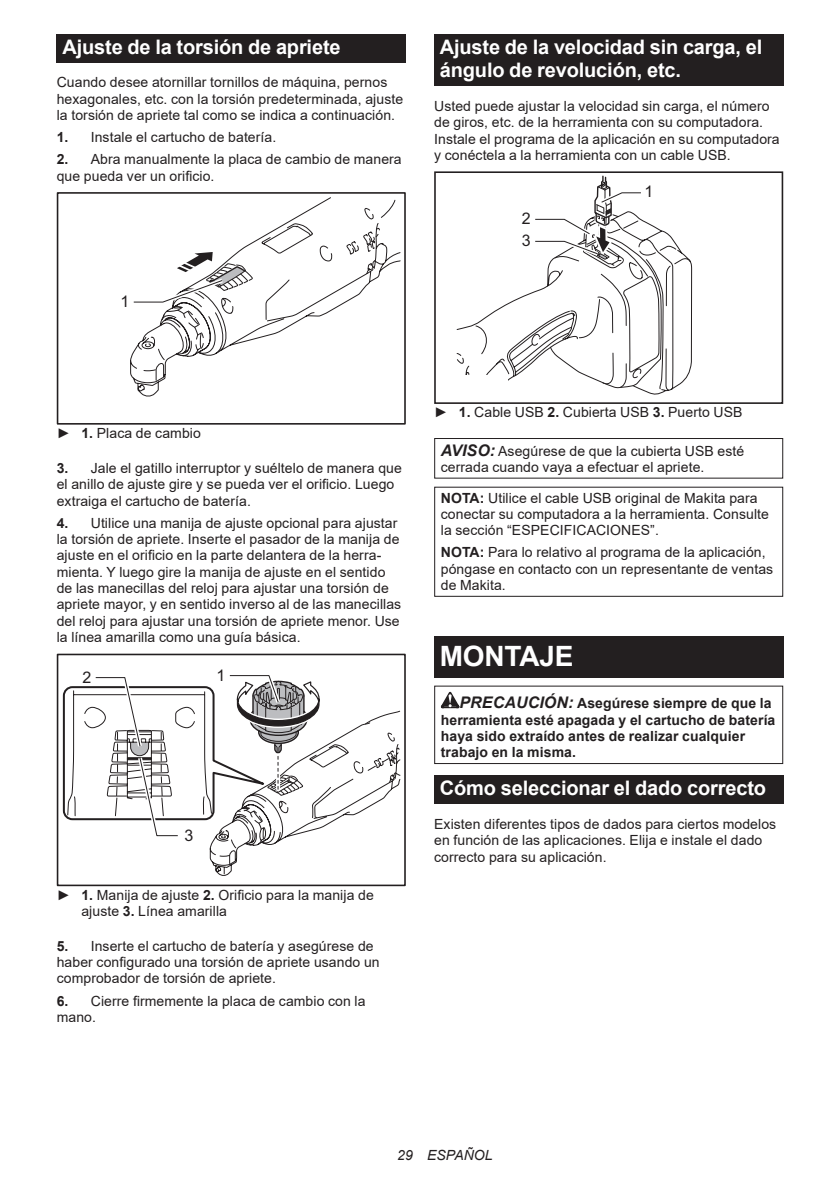
<style>
.page{position:relative;width:840px;height:1191px;background:#fff}
.page>*{position:absolute;margin:0;border:0;box-sizing:border-box;transform-origin:0 0}
.t1{font:700 28px "Arial";letter-spacing:-.01em;color:#fff}
.t2{font:700 20px/23.4px "Arial";letter-spacing:-.01em;color:#fff}
.t3{font:16px/22px "Arial";color:#231f20}
.t4{font:14px/16.4px "Arial";letter-spacing:.005em;color:#231f20}
.t5{font:700 14px/16.4px "Arial";letter-spacing:.005em;color:#231f20}
.t6{font:italic 14px "Arial";letter-spacing:.005em;color:#231f20}
.s1{font-weight:700}
.s2{font-weight:700;font-style:italic;font-size:16px}
.s3{font-style:italic;font-size:16px}
</style>
<div class="page">
<div style="left:57px;top:34px;width:348px;height:29px;background:#231f20"></div>
<svg style="left:130px;top:197px;width:271px;height:200px"></svg>
<div style="left:57px;top:192px;width:348px;height:232px;border:2px solid #231f20"></div>
<svg style="left:130px;top:199px;width:265px;height:149px"></svg>
<div style="left:57px;top:653px;width:348px;height:233px;border:2px solid #231f20"></div>
<svg style="left:62px;top:675px;width:338px;height:201px"></svg>
<div style="left:434px;top:34px;width:348px;height:52px;background:#231f20"></div>
<div style="left:434px;top:171px;width:348px;height:233px;border:2px solid #231f20"></div>
<svg style="left:456px;top:175px;width:235px;height:229px"></svg>
<div style="left:434px;top:438px;width:348px;height:40px;border:1px solid #231f20"></div>
<div style="left:434px;top:487px;width:348px;height:110px;border:1px solid #231f20"></div>
<div style="left:434px;top:636px;width:348px;height:41px;background:#231f20"></div>
<svg style="left:440px;top:692px;width:19px;height:16px"></svg>
<div style="left:434px;top:685px;width:348px;height:79px;border:1px solid #231f20"></div>
<div style="left:434px;top:775px;width:348px;height:29px;background:#231f20"></div>
<h2 class="t2" style="left:62px;top:36px;width:279px">Ajuste de la torsión de apriete</h2>
<p class="t4" style="left:57px;top:74px;width:348px">Cuando desee atornillar tornillos de máquina, pernos hexagonales, etc. con la torsión predeterminada, ajuste la torsión de apriete tal como se indica a continuación.</p>
<p class="t4" style="left:57px;top:129px;width:221px"><span class="s1">1.</span> Instale el cartucho de batería.</p>
<p class="t4" style="left:57px;top:151px;width:346px"><span class="s1">2.</span> Abra manualmente la placa de cambio de manera que pueda ver un orificio.</p>
<p class="t3" style="left:120px;top:290px;width:10px">1</p>
<h2 class="t2" style="left:439px;top:36px;width:324px">Ajuste de la velocidad sin carga, el ángulo de revolución, etc.</h2>
<p class="t4" style="left:434px;top:98px;width:347px">Usted puede ajustar la velocidad sin carga, el número de giros, etc. de la herramienta con su computadora.<br>Instale el programa de la aplicación en su computadora y conéctela a la herramienta con un cable USB.</p>
<p class="t3" style="left:521px;top:208px;width:10px">2<br>3</p>
<p class="t3" style="left:644px;top:181px;width:10px">1</p>
<p class="t4" style="left:57px;top:425px;width:145px">► <span class="s1">1.</span> Placa de cambio</p>
<p class="t4" style="left:57px;top:459px;width:346px"><span class="s1">3.</span> Jale el gatillo interruptor y suéltelo de manera que el anillo de ajuste gire y se pueda ver el orificio. Luego extraiga el cartucho de batería.</p>
<p class="t4" style="left:57px;top:514px;width:346px"><span class="s1">4.</span> Utilice una manija de ajuste opcional para ajustar la torsión de apriete. Inserte el pasador de la manija de ajuste en el orificio en la parte delantera de la herra&shy;mienta. Y luego gire la manija de ajuste en el sentido de las manecillas del reloj para ajustar una torsión de apriete mayor, y en sentido inverso al de las manecillas del reloj para ajustar una torsión de apriete menor. Use la línea amarilla como una guía básica.</p>
<p class="t3" style="left:82px;top:666px;width:10px">2</p>
<p class="t3" style="left:216px;top:664px;width:10px">1</p>
<p class="t3" style="left:184px;top:824px;width:10px">3</p>
<p class="t4" style="left:81px;top:886px;width:294px;text-indent:-25px">► <span class="s1">1.</span> Manija de ajuste <span class="s1">2.</span> Orificio para la manija de ajuste <span class="s1">3.</span> Línea amarilla</p>
<p class="t4" style="left:57px;top:937px;width:324px"><span class="s1">5.</span> Inserte el cartucho de batería y asegúrese de haber configurado una torsión de apriete usando un comprobador de torsión de apriete.</p>
<p class="t4" style="left:57px;top:992px;width:310px"><span class="s1">6.</span> Cierre firmemente la placa de cambio con la mano.</p>
<p class="t4" style="left:434px;top:404px;width:310px">► <span class="s1">1.</span> Cable USB <span class="s1">2.</span> Cubierta USB <span class="s1">3.</span> Puerto USB</p>
<p class="t4" style="left:440px;top:442px;width:305px"><span class="s2">AVISO:</span> Asegúrese de que la cubierta USB esté cerrada cuando vaya a efectuar el apriete.</p>
<p class="t4" style="left:440px;top:489px;width:329px"><span class="s1">NOTA:</span> Utilice el cable USB original de Makita para conectar su computadora a la herramienta. Consulte la sección “ESPECIFICACIONES”.</p>
<p class="t4" style="left:440px;top:544px;width:334px"><span class="s1">NOTA:</span> Para lo relativo al programa de la aplicación, póngase en contacto con un representante de ventas de Makita.</p>
<h1 class="t1" style="left:439px;top:636px;width:135px">MONTAJE</h1>
<p class="t5" style="left:440px;top:695px;width:336px;text-indent:19px"><span class="s3">PRECAUCIÓN:</span> Asegúrese siempre de que la herramienta esté apagada y el cartucho de batería haya sido extraído antes de realizar cualquier trabajo en la misma.</p>
<h2 class="t2" style="left:439px;top:777px;width:327px">Cómo seleccionar el dado correcto</h2>
<p class="t4" style="left:434px;top:815px;width:343px">Existen diferentes tipos de dados para ciertos modelos en función de las aplicaciones. Elija e instale el dado correcto para su aplicación.</p>
<p class="t6" style="left:397px;top:1146px;width:97px">29 ESPAÑOL</p>
</div>
